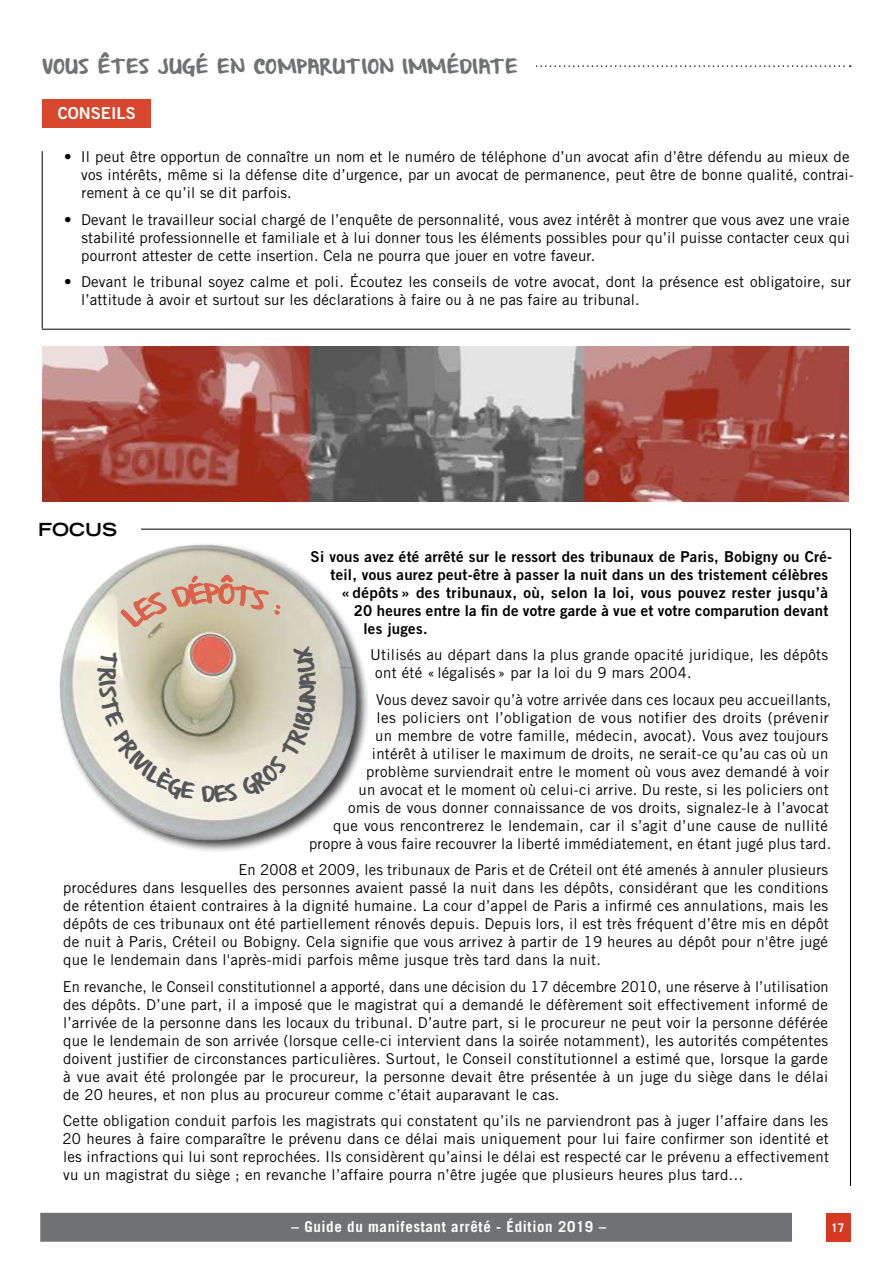
<style>
.page{position:relative;width:893px;height:1263px;background:#fff}
.page>*{position:absolute;margin:0;border:0;box-sizing:border-box;transform-origin:0 0}
.t1{font:700 expanded 18px "Trade Gothic LT Std";color:#000}
.t2{font:16.5px "From Where You Are";color:#707172}
.t3{font:16.5px "Trade Gothic LT Std Bd 2";color:#fff}
.t4{font:15px/18px "Trade Gothic LT Std";letter-spacing:.02em;color:#000;text-align:justify}
.t5{font:15px "Trade Gothic LT Std Bd 2";letter-spacing:.02em;color:#000}
.t6{font:700 15px "Trade Gothic LT Std";letter-spacing:.04em;color:#fff}
.t7{font:300 13.5px "Trade Gothic LT Std";color:#fff}
.t8{font:700 12px "Trade Gothic LT Std";color:#fff}
.s1{font-weight:400}
</style>
<div class="page">
<div style="left:825px;top:1213px;width:25px;height:29px;background:#d53a20"></div>
<div style="left:40px;top:1213px;width:772px;height:29px;background:#707172;border:2px solid #707172"></div>
<div style="left:792px;top:1200px;width:33px;height:63px;background:#fff"></div>
<div style="left:43px;top:99px;width:108px;height:29px;background:#d7462d"></div>
<hr style="left:42px;top:151px;width:1px;height:177px;background:#000">
<hr style="left:42px;top:329px;width:808px;height:1px;background:#000">
<svg style="left:536px;top:65px;width:315px;height:2px"></svg>
<div style="left:58px;top:543px;width:311px;height:310px;background:#000;opacity:.75"></div>
<img style="left:58px;top:543px;width:307px;height:300px">
<img style="left:42px;top:347px;width:806px;height:155px">
<svg style="left:120px;top:567px;width:161px;height:70px;background:#d1b9a3"></svg>
<svg style="left:97px;top:649px;width:99px;height:152px;background:#dbd7c4"></svg>
<svg style="left:202px;top:644px;width:115px;height:159px;background:#d6ccb9"></svg>
<p class="t2" style="left:43px;top:58px;width:36px">VOUS</p>
<p class="t2" style="left:98px;top:58px;width:27px">ÊTES</p>
<p class="t2" style="left:158px;top:58px;width:74px">JUGÉ EN</p>
<p class="t2" style="left:254px;top:58px;width:67px">COMPARUTI</p>
<p class="t2" style="left:368px;top:58px;width:51px">ON IMM</p>
<p class="t2" style="left:447px;top:58px;width:26px">ÉDIATE</p>
<p class="t3" style="left:58px;top:103px;width:69px">conseils</p>
<p class="t4" style="left:81px;top:147px;width:774px;text-align:left;text-indent:-17px">• Il peut être opportun de connaître un nom et le numéro de téléphone d’un avocat afin d’être défendu au mieux de vos intérêts, même si la défense dite d’urgence, par un avocat de permanence, peut être de bonne qualité, contrai&shy;rement à ce qu’il se dit parfois.</p>
<p class="t4" style="left:81px;top:210px;width:770px;text-indent:-17px">• Devant le travailleur social chargé de l’enquête de personnalité, vous avez intérêt à montrer que vous avez une vraie stabilité professionnelle et familiale et à lui donner tous les éléments possibles pour qu’il puisse contacter ceux qui pourront attester de cette insertion. Cela ne pourra que jouer en votre faveur.</p>
<p class="t4" style="left:81px;top:272px;width:771px;text-indent:-17px">• Devant le tribunal soyez calme et poli. Écoutez les conseils de votre avocat, dont la présence est obligatoire, sur l’attitude à avoir et surtout sur les déclarations à faire ou à ne pas faire au tribunal.</p>
<p class="t1" style="left:38px;top:517px;width:80px">FOCUS</p>
<p class="t5" style="left:311px;top:547px;width:523px">Si vous avez été arrêté sur le ressort des tribunaux de Paris, Bobigny ou Cré-</p>
<p class="t5" style="left:330px;top:565px;width:499px">teil, vous aurez peut-être à passer la nuit dans un des tristement célèbres</p>
<p class="t5" style="left:341px;top:583px;width:488px">« dépôts » des tribunaux, où, selon la loi, vous pouvez rester jusqu’à</p>
<p class="t5" style="left:354px;top:601px;width:476px">20 heures entre la fin de votre garde à vue et votre comparution devant</p>
<p class="t5" style="left:363px;top:619px;width:66px">les juges.</p>
<p class="t4" style="left:375px;top:646px;width:454px;text-indent:-5px">Utilisés au départ dans la plus grande opacité juridique, les dépôts ont été « légalisés » par la loi du 9 mars 2004.</p>
<p class="t4" style="left:309px;top:690px;width:524px;text-align:right">Vous devez savoir qu’à votre arrivée dans ces locaux peu accueillants,<br>les policiers ont l’obligation de vous notifier des droits (prévenir<br>un membre de votre famille, médecin, avocat). Vous avez toujours<br>intérêt à utiliser le maximum de droits, ne serait-ce qu’au cas où un problème surviendrait entre le moment où vous avez demandé à voir<br>un avocat et le moment où celui-ci arrive. Du reste, si les policiers ont<br>omis de vous donner connaissance de vos droits, signalez-le à l’avocat<br>que vous rencontrerez le lendemain, car il s’agit d’une cause de nullité propre à vous faire recouvrer la liberté immédiatement, en étant jugé plus tard.</p>
<p class="t4" style="left:63px;top:861px;width:767px;text-indent:175px">En 2008 et 2009, les tribunaux de Paris et de Créteil ont été amenés à annuler plusieurs procédures dans lesquelles des personnes avaient passé la nuit dans les dépôts, considérant que les conditions de rétention étaient contraires à la dignité humaine. La cour d’appel de Paris a infirmé ces annulations, mais les dépôts de ces tribunaux ont été partiellement rénovés depuis. Depuis lors, il est très fréquent d’être mis en dépôt de nuit à Paris, Créteil ou Bobigny. Cela signifie que vous arrivez à partir de 19 heures au dépôt pour n'être jugé que le lendemain dans l'après-midi parfois même jusque très tard dans la nuit.</p>
<p class="t4" style="left:63px;top:977px;width:767px">En revanche, le Conseil constitutionnel a apporté, dans une décision du 17 décembre 2010, une réserve à l’utilisation des dépôts. D’une part, il a imposé que le magistrat qui a demandé le défèrement soit effectivement informé de l’arrivée de la personne dans les locaux du tribunal. D’autre part, si le procureur ne peut voir la personne déférée que le lendemain de son arrivée (lorsque celle-ci intervient dans la soirée notamment), les autorités compétentes doivent justifier de circonstances particulières. Surtout, le Conseil constitutionnel a estimé que, lorsque la garde à vue avait été prolongée par le procureur, la personne devait être présentée à un juge du siège dans le délai de 20 heures, et non plus au procureur comme c’était auparavant le cas.</p>
<p class="t4" style="left:62px;top:1112px;width:768px">Cette obligation conduit parfois les magistrats qui constatent qu’ils ne parviendront pas à juger l’affaire dans les 20 heures à faire comparaître le prévenu dans ce délai mais uniquement pour lui faire confirmer son identité et les infractions qui lui sont reprochées. Ils considèrent qu’ainsi le délai est respecté car le prévenu a effectivement vu un magistrat du siège ; en revanche l’affaire pourra n’être jugée que plusieurs heures plus tard…</p>
<p class="t6" style="left:292px;top:1218px;width:316px">– Guide du manifestant arrêté - Édition 2019 –</p>
<p class="t8" style="left:831px;top:1220px;width:15px">17</p>
<p class="t7" style="left:298px;top:1224px;width:303px"><span class="s1">– –</span> Le guide du manifestant arrêté - Édition 2019 <span class="s1">– –</span></p>
</div>
